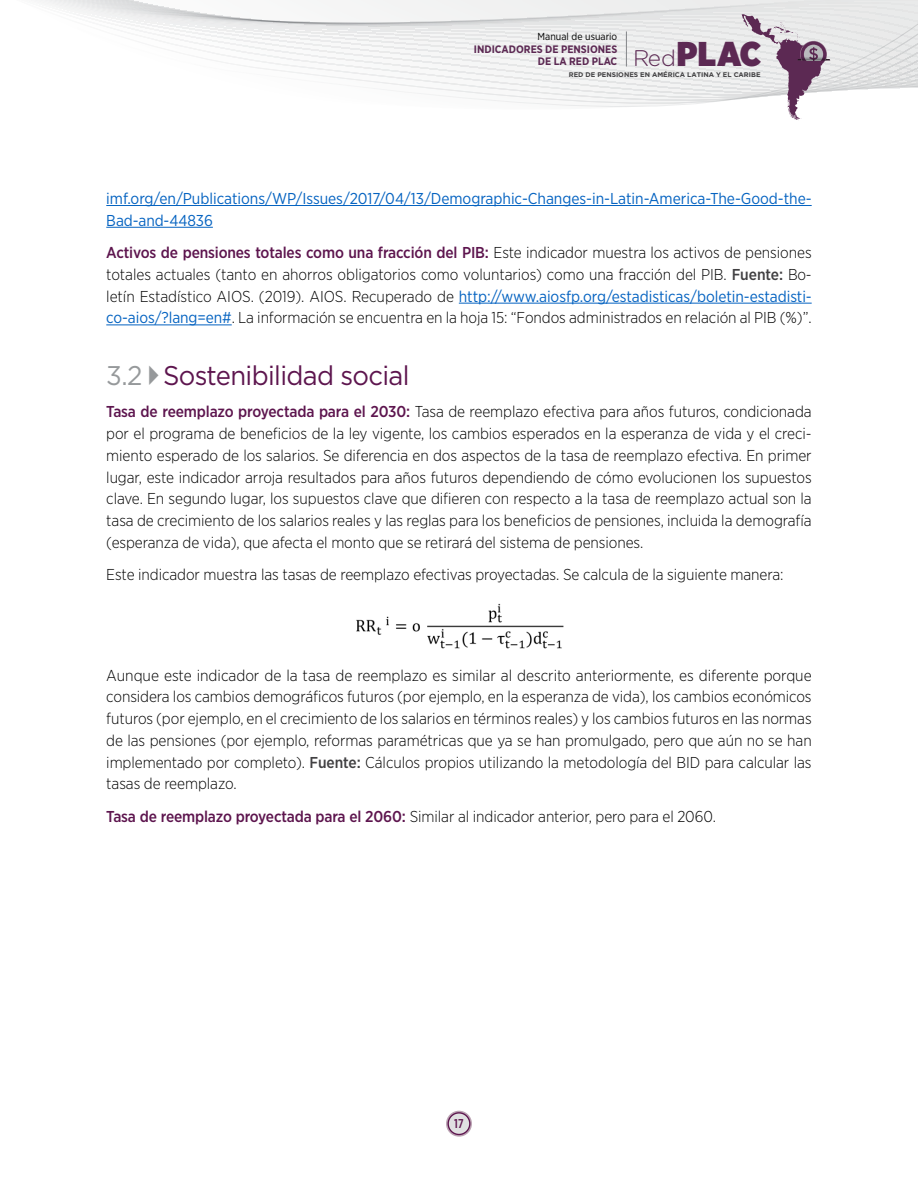
<style>
.page{position:relative;width:918px;height:1188px;background:#fff}
.page>*{position:absolute;margin:0;border:0;box-sizing:border-box;transform-origin:0 0}
.t1{font:900 34.35px "Gotham Narrow";color:#5c2953}
.t2{font:27px "Gotham";letter-spacing:-.025em;color:#5d154e;scale:.95 1}
.t3{font:300 15.75px/21.8px "Gotham Narrow";letter-spacing:-.005em;color:#000;text-align:justify}
.t4{font:15.75px/21.8px "Gotham Narrow";letter-spacing:-.005em;color:#0563c1}
.t5{font:500 12.75px "Gotham X Narrow";color:#5d154e}
.t6{font:700 10.8px/12.5px "Gotham Narrow";color:#5c2953;text-align:right}
.t7{font:10.2px "Gotham Narrow";color:#000}
.t8{font:700 6.75px "Gotham";color:#414042}
.s1{font-family:"Gotham Rounded";font-weight:300;font-size:22.65px}
.s2{font-weight:500;color:#5d154e}
.s3{font-weight:500;color:#414042}
.s4{font-weight:400;color:#0563c1}
.s5{color:#96999b}
</style>
<div class="page">
<svg style="left:36px;top:0;width:882px;height:107px"></svg>
<svg style="left:742px;top:14px;width:88px;height:106px"></svg>
<hr style="left:626px;top:31px;width:1px;height:36px;background:#838588">
<svg style="left:446px;top:1111px;width:26px;height:26px"></svg>
<div style="left:448px;top:1113px;width:22px;height:21px;background:#e0e0e1;border-radius:50%"></div>
<div style="left:448px;top:1112px;width:22px;height:23px;border:1px solid #5d154e;border-radius:50%"></div>
<hr style="left:106px;top:205px;width:706px;height:1px;background:#0563c1">
<hr style="left:106px;top:227px;width:107px;height:1px;background:#0563c1">
<hr style="left:459px;top:303px;width:353px;height:1px;background:#0563c1">
<hr style="left:106px;top:324px;width:126px;height:1px;background:#0563c1">
<img style="left:356px;top:603px;width:208px;height:46px">
<p class="t7" style="left:538px;top:30px;width:81px">Manual de usuario</p>
<p class="t6" style="left:474px;top:42px;width:145px">INDICADORES DE PENSIONES<br>DE LA RED PLAC</p>
<h1 class="t1" style="left:633px;top:30px;width:129px"><span class="s1">Red</span>PLAC</h1>
<p class="t8" style="left:569px;top:70px;width:193px">RED DE PENSIONES EN AMÉRICA LATINA Y EL CARIBE</p>
<p class="t4" style="left:106px;top:187px;width:707px">imf.org/en/Publications/WP/Issues/2017/04/13/Demographic-Changes-in-Latin-America-The-Good-the-<br>Bad-and-44836</p>
<p class="t3" style="left:106px;top:241px;width:707px"><span class="s2">Activos de pensiones totales como una fracción del PIB:</span> Este indicador muestra los activos de pensiones totales actuales (tanto en ahorros obligatorios como voluntarios) como una fracción del PIB. <span class="s3">Fuente:</span> Bo&shy;letín Estadístico AIOS. (2019). AIOS. Recuperado de <span class="s4">http://www.aiosfp.org/estadisticas/boletin-estadisti&shy;co-aios/?lang=en#</span>. La información se encuentra en la hoja 15: “Fondos administrados en relación al PIB (%)”.</p>
<h2 class="t2" style="left:106px;top:358px;width:321px"><span class="s5">3.2</span> Sostenibilidad social</h2>
<p class="t3" style="left:106px;top:401px;width:707px"><span class="s2">Tasa de reemplazo proyectada para el 2030:</span> Tasa de reemplazo efectiva para años futuros, condicionada por el programa de beneficios de la ley vigente, los cambios esperados en la esperanza de vida y el creci&shy;miento esperado de los salarios. Se diferencia en dos aspectos de la tasa de reemplazo efectiva. En primer lugar, este indicador arroja resultados para años futuros dependiendo de cómo evolucionen los supuestos clave. En segundo lugar, los supuestos clave que difieren con respecto a la tasa de reemplazo actual son la tasa de crecimiento de los salarios reales y las reglas para los beneficios de pensiones, incluida la demografía (esperanza de vida), que afecta el monto que se retirará del sistema de pensiones.</p>
<p class="t3" style="left:106px;top:563px;width:679px">Este indicador muestra las tasas de reemplazo efectivas proyectadas. Se calcula de la siguiente manera:</p>
<p class="t3" style="left:106px;top:664px;width:707px">Aunque este indicador de la tasa de reemplazo es similar al descrito anteriormente, es diferente porque considera los cambios demográficos futuros (por ejemplo, en la esperanza de vida), los cambios económicos futuros (por ejemplo, en el crecimiento de los salarios en términos reales) y los cambios futuros en las normas de las pensiones (por ejemplo, reformas paramétricas que ya se han promulgado, pero que aún no se han implementado por completo). <span class="s3">Fuente:</span> Cálculos propios utilizando la metodología del BID para calcular las tasas de reemplazo.</p>
<p class="t3" style="left:106px;top:805px;width:611px"><span class="s2">Tasa de reemplazo proyectada para el 2060:</span> Similar al indicador anterior, pero para el 2060.</p>
<p class="t5" style="left:454px;top:1116px;width:11px">17</p>
</div>
